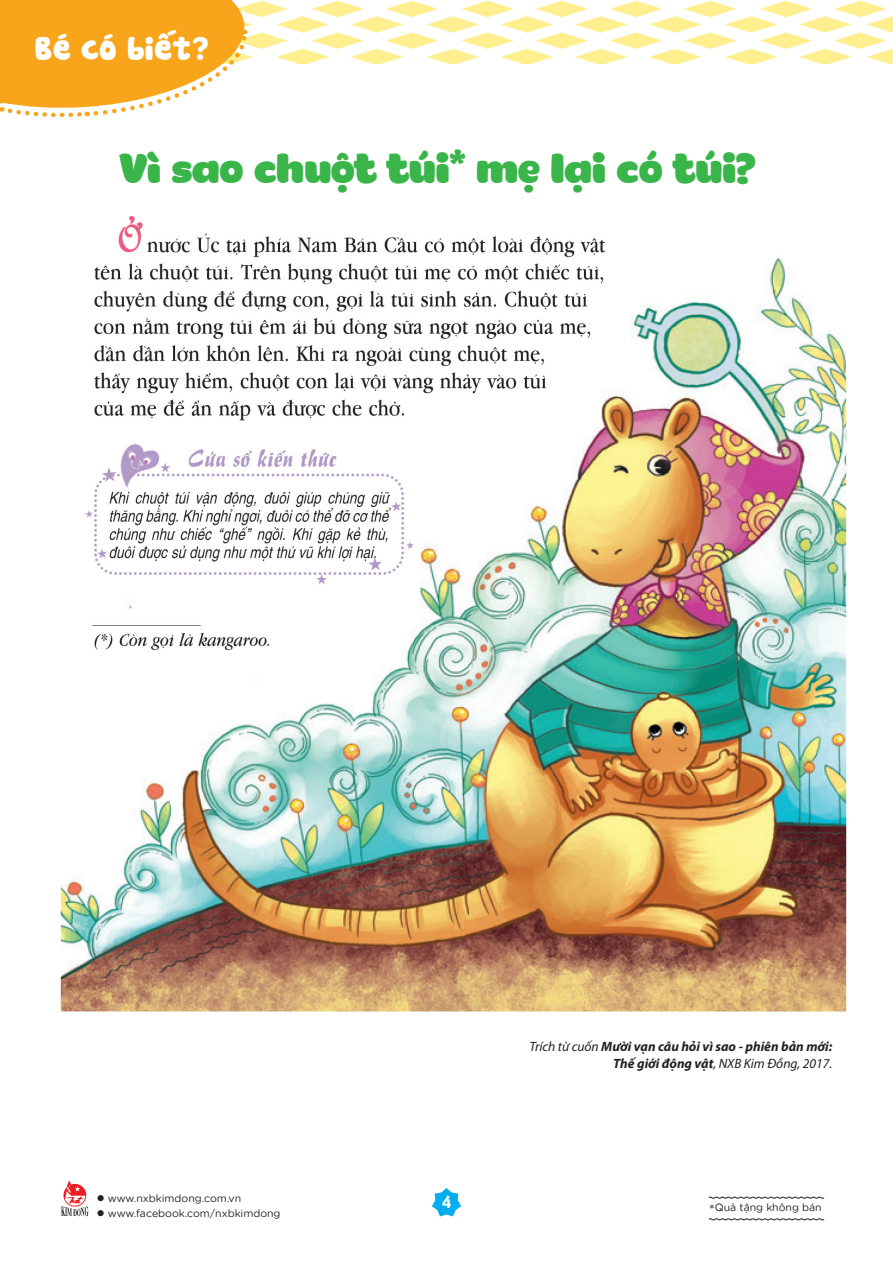
<style>
.page{position:relative;width:893px;height:1263px;background:#fff}
.page>*{position:absolute;margin:0;border:0;box-sizing:border-box;transform-origin:0 0}
.t1{font:42px "i Ciel Pony";color:#3ab54a}
.t2{font:31.5px "SVN Cookies";color:#fff}
.t3{font:19.8px "i Ciel Baliho Script";color:#fff}
.t4{font:italic 700 13.5px/16.5px "Myriad Pro";color:#231f20;text-align:right}
.t5{font:10.5px "SVN Gotham Rounded";color:#231f20}
.s1{font-weight:400}
.s2{font-size:13.5px}
</style>
<div class="page">
<svg style="left:432px;top:1188px;width:29px;height:28px"></svg>
<svg style="left:708px;top:1196px;width:117px;height:3px"></svg>
<svg style="left:708px;top:1218px;width:117px;height:2px"></svg>
<svg style="left:61px;top:1180px;width:28px;height:36px"></svg>
<img style="left:249px;top:1px;width:644px;height:63px">
<img style="left:61px;top:216px;width:785px;height:795px">
<svg style="left:0;top:0;width:249px;height:118px"></svg>
<p class="t2" style="left:35px;top:24px;width:176px">Bé có biết?</p>
<p class="t1" style="left:119px;top:144px;width:640px">Vì sao chuột túi* mẹ lại có túi?</p>
<p class="t5" style="left:97px;top:1190px;width:146px">● www.nxbkimdong.com.vn</p>
<p class="t5" style="left:97px;top:1205px;width:185px">● www.facebook.com/nxbkimdong</p>
<h3 class="t3" style="left:442px;top:1187px;width:11px">4</h3>
<p class="t4" style="left:529px;top:1038px;width:304px"><span class="s1">Trích từ cuốn</span> Mười vạn câu hỏi vì sao - phiên bản mới:<br>Thế giới động vật<span class="s1">, NXB Kim Đồng, 2017.</span></p>
<p class="t5" style="left:709px;top:1200px;width:114px"><span class="s2">*</span>Quà tặng không bán</p>
</div>
